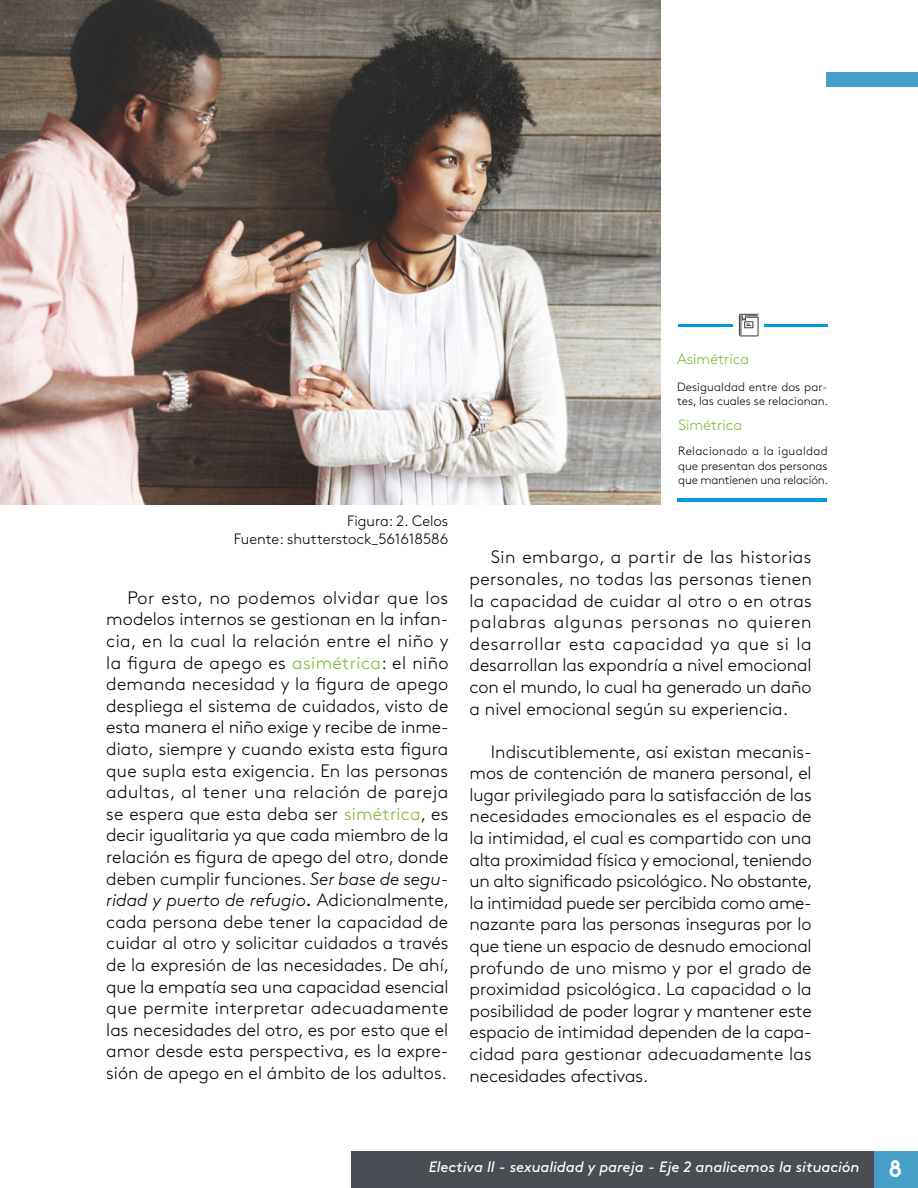
<style>
.page{position:relative;width:918px;height:1188px;background:#fff}
.page>*{position:absolute;margin:0;border:0;box-sizing:border-box;transform-origin:0 0}
.t1{font:24px "Areandina Voz";color:#fff}
.t2{font:300 18px/21.6px "Brown Std";color:#000;text-align:justify}
.t3{font:italic 15px "Brown Std";letter-spacing:-.005em;color:#fff}
.t4{font:300 15px/18px "Brown Std";color:#000;text-align:right}
.t5{font:300 15px "Brown Std";color:#7eb62d}
.t6{font:300 12px/14.4px "Brown Std";color:#000}
.s1{color:#7eb62d}
.s2{font-style:italic}
.s3{font-weight:400;font-style:italic}
</style>
<div class="page">
<div style="left:826px;top:72px;width:92px;height:15px;background:#469fc7"></div>
<div style="left:873px;top:1151px;width:45px;height:37px;background:#469fc7"></div>
<div style="left:351px;top:1151px;width:522px;height:37px;background:#4a4d54"></div>
<hr style="left:678px;top:324px;width:150px;height:3px;background:#0099de">
<svg style="left:734px;top:313px;width:30px;height:24px"></svg>
<hr style="left:677px;top:498px;width:150px;height:4px;background:#0099de">
<svg style="left:739px;top:314px;width:20px;height:22px"></svg>
<img style="left:0;top:0;width:661px;height:504px">
<p class="t5" style="left:677px;top:350px;width:74px">Asimétrica</p>
<p class="t4" style="left:234px;top:512px;width:216px">Figura: 2. Celos<br>Fuente: shutterstock_561618586</p>
<p class="t2" style="left:106px;top:587px;width:344px;text-indent:21px">Por esto, no podemos olvidar que los modelos internos se gestionan en la infan&shy;cia, en la cual la relación entre el niño y la figura de apego es <span class="s1">asimétrica</span>: el niño demanda necesidad y la figura de apego despliega el sistema de cuidados, visto de esta manera el niño exige y recibe de inme&shy;diato, siempre y cuando exista esta figura que supla esta exigencia. En las personas adultas, al tener una relación de pareja se espera que esta deba ser <span class="s1">simétrica</span>, es decir igualitaria ya que cada miembro de la relación es figura de apego del otro, donde deben cumplir funciones. <span class="s2">Ser base de segu&shy;ridad y puerto de refugio</span><span class="s3">.</span> Adicionalmente, cada persona debe tener la capacidad de cuidar al otro y solicitar cuidados a través de la expresión de las necesidades. De ahí, que la empatía sea una capacidad esencial que permite interpretar adecuadamente las necesidades del otro, es por esto que el amor desde esta perspectiva, es la expre&shy;sión de apego en el ámbito de los adultos.</p>
<p class="t6" style="left:677px;top:380px;width:152px">Desigualdad entre dos par&shy;tes, las cuales se relacionan.</p>
<p class="t6" style="left:678px;top:444px;width:151px;text-align:justify">Relacionado a la igualdad que presentan dos personas que mantienen una relación.</p>
<p class="t5" style="left:678px;top:416px;width:65px">Simétrica</p>
<p class="t2" style="left:470px;top:547px;width:344px;text-indent:21px">Sin embargo, a partir de las historias personales, no todas las personas tienen la capacidad de cuidar al otro o en otras palabras algunas personas no quieren desarrollar esta capacidad ya que si la desarrollan las expondría a nivel emocional con el mundo, lo cual ha generado un daño a nivel emocional según su experiencia.</p>
<p class="t2" style="left:470px;top:741px;width:344px;text-indent:21px">Indiscutiblemente, así existan mecanis&shy;mos de contención de manera personal, el lugar privilegiado para la satisfacción de las necesidades emocionales es el espacio de la intimidad, el cual es compartido con una alta proximidad física y emocional, teniendo un alto significado psicológico. No obstante, la intimidad puede ser percibida como ame&shy;nazante para las personas inseguras por lo que tiene un espacio de desnudo emocional profundo de uno mismo y por el grado de proximidad psicológica. La capacidad o la posibilidad de poder lograr y mantener este espacio de intimidad dependen de la capa&shy;cidad para gestionar adecuadamente las necesidades afectivas.</p>
<p class="t3" style="left:429px;top:1158px;width:432px">Electiva ll - sexualidad y pareja - Eje 2 analicemos la situación</p>
<h1 class="t1" style="left:890px;top:1156px;width:13px">8</h1>
</div>
